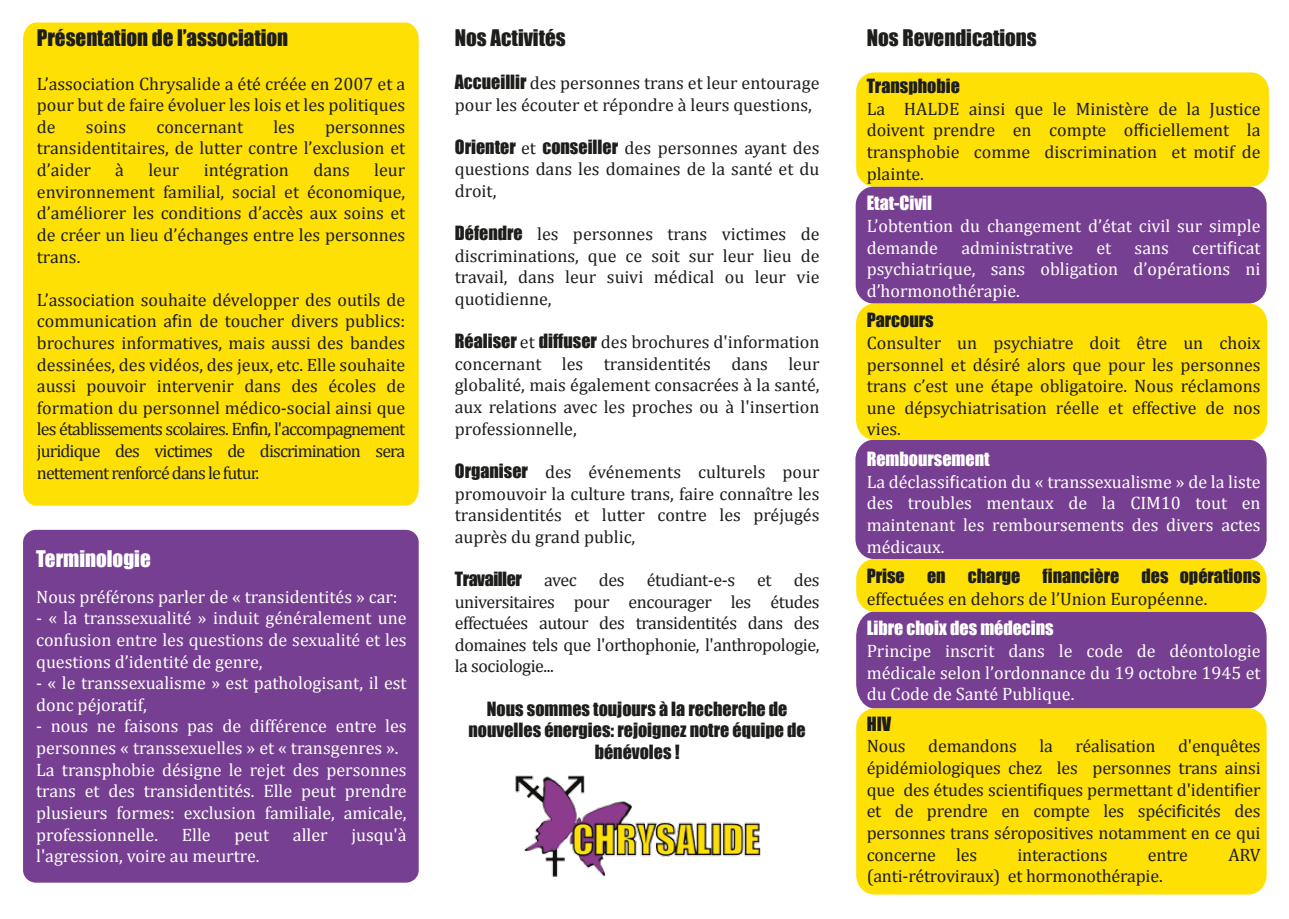
<style>
.page{position:relative;width:1289px;height:919px;background:#fff}
.page>*{position:absolute;margin:0;border:0;box-sizing:border-box;transform-origin:0 0}
.t1{font:21px "Impact";color:#1d1d1b}
.t2{font:21px "Impact";color:#fff}
.t3{font:18px/21.6px "Cambria";color:#1d1d1b;text-align:justify}
.t4{font:18px/21.6px "Cambria";color:#fff;text-align:justify}
.t5{font:18px/21.6px "Impact";color:#1d1d1b;text-align:center}
.t6{font:18px/21.6px "Cambria";color:#fffffe;text-align:justify}
.t7{font:18px "Impact";color:#fff}
.t8{font:18px "Impact";color:#fffffe}
.s1{font-family:"Myriad Pro"}
.s2{font-family:"Impact"}
.s3{color:#fff}
</style>
<div class="page">
<div style="left:855px;top:439px;width:411px;height:120px;background:#773f91;border-radius:19px"></div>
<div style="left:855px;top:186px;width:411px;height:117px;background:#773f91;border-radius:18px"></div>
<div style="left:856px;top:708px;width:410px;height:186px;background:#ffe005;border-radius:19px"></div>
<svg style="left:856px;top:559px;width:410px;height:149px;background:#a87962"></svg>
<div style="left:856px;top:303px;width:411px;height:136px;background:#ffe005"></div>
<div style="left:856px;top:72px;width:412px;height:114px;background:#ffe005;border-radius:18px"></div>
<div style="left:23px;top:529px;width:396px;height:353px;background:#773f91;border-radius:13px"></div>
<div style="left:23px;top:22px;width:396px;height:483px;background:#ffe005"></div>
<img style="left:515px;top:775px;width:246px;height:102px">
<p class="t1" style="left:37px;top:22px;width:253px">Présentation de l’association</p>
<p class="t3" style="left:37px;top:73px;width:370px">L’association Chrysalide a été créée en 2007 et a pour but de faire évoluer les lois et les politiques de</p>
<p class="t3" style="left:86px;top:116px;width:42px">soins</p>
<p class="t3" style="left:156px;top:116px;width:88px">concernant</p>
<p class="t3" style="left:273px;top:116px;width:23px">les</p>
<p class="t3" style="left:37px;top:116px;width:370px;text-indent:288px">personnes transidentitaires, de lutter contre l’exclusion et d’aider</p>
<p class="t3" style="left:115px;top:159px;width:10px">à</p>
<p class="t3" style="left:148px;top:159px;width:33px">leur</p>
<p class="t3" style="left:204px;top:159px;width:87px">intégration</p>
<p class="t3" style="left:313px;top:159px;width:38px">dans</p>
<p class="t3" style="left:37px;top:159px;width:370px;text-indent:337px">leur environnement familial, social et économique, d’améliorer les conditions d’accès aux soins et de créer un lieu d’échanges entre les personnes trans.</p>
<p class="t3" style="left:37px;top:289px;width:370px">L’association souhaite développer des outils de communication a<span class="s1">f</span>in de toucher divers publics: brochures informatives, mais aussi des bandes dessinées, des vidéos, des jeux, etc. Elle souhaite aussi pouvoir intervenir dans des écoles de formation du personnel médico-social ainsi que les établissements scolaires. En<span class="s1">f</span>in, l'accompagnement juridique des victimes de discrimination sera nettement renforcé dans le futur.</p>
<p class="t2" style="left:36px;top:542px;width:116px">Terminologie</p>
<p class="t4" style="left:36px;top:585px;width:363px">Nous préférons parler de « transidentités » car:</p>
<p class="t4" style="left:36px;top:607px;width:372px">- « la transsexualité » induit généralement une confusion entre les questions de sexualité et les questions d’identité de genre,</p>
<p class="t4" style="left:36px;top:672px;width:372px">- « le transsexualisme » est pathologisant, il est donc péjoratif,</p>
<p class="t4" style="left:36px;top:715px;width:372px;text-align:left">- nous ne faisons pas de différence entre les personnes « transsexuelles » et « transgenres ».<br>La transphobie désigne le rejet des personnes trans et des transidentités. Elle peut prendre plusieurs formes: exclusion familiale, amicale, professionnelle.</p>
<p class="t4" style="left:182px;top:823px;width:30px">Elle</p>
<p class="t4" style="left:234px;top:823px;width:36px">peut</p>
<p class="t4" style="left:293px;top:823px;width:36px">aller</p>
<p class="t4" style="left:351px;top:823px;width:57px">jusqu'à</p>
<p class="t4" style="left:36px;top:845px;width:225px">l'agression, voire au meurtre.</p>
<p class="t1" style="left:455px;top:21px;width:112px">Nos Activités</p>
<p class="t3" style="left:455px;top:72px;width:366px"><span class="s2">Accueillir</span> des personnes trans et leur entourage pour les écouter et répondre à leurs questions,</p>
<p class="t3" style="left:455px;top:137px;width:366px"><span class="s2">Orienter</span> et <span class="s2">conseiller</span> des personnes ayant des questions dans les domaines de la santé et du droit,</p>
<p class="t3" style="left:455px;top:223px;width:366px"><span class="s2">Défendre</span> les personnes trans victimes de discriminations, que ce soit sur leur lieu de travail, dans leur suivi médical ou leur vie quotidienne,</p>
<p class="t3" style="left:455px;top:331px;width:366px"><span class="s2">Réaliser</span> et <span class="s2">diffuser</span> des brochures d'information concernant les transidentités dans leur globalité, mais également consacrées à la santé, aux relations avec les proches ou à l'insertion professionnelle,</p>
<p class="t3" style="left:455px;top:461px;width:366px"><span class="s2">Organiser</span> des événements culturels pour promouvoir la culture trans, faire connaître les transidentités et lutter contre les préjugés auprès du grand public,</p>
<p class="t3" style="left:455px;top:569px;width:366px"><span class="s2">Travailler</span> avec des étudiant-e-s et des universitaires pour encourager les études effectuées autour des transidentités dans des domaines tels que l'orthophonie, l'anthropologie, la sociologie...</p>
<p class="t5" style="left:468px;top:697px;width:339px">Nous sommes toujours à la recherche de nouvelles énergies: rejoignez notre équipe de bénévoles !</p>
<p class="t1" style="left:866px;top:22px;width:172px">Nos Revendications</p>
<p class="t5" style="left:866px;top:75px;width:95px">Transphobie</p>
<p class="t3" style="left:866px;top:98px;width:395px">La HALDE ainsi que le Ministère de la Justice doivent prendre en compte of<span class="s1">f</span>iciellement la transphobie comme discrimination et motif de plainte.</p>
<p class="t7" style="left:866px;top:189px;width:67px">Etat-Civil</p>
<p class="t4" style="left:866px;top:215px;width:395px">L’obtention du changement d’état civil sur simple demande</p>
<p class="t4" style="left:866px;top:236px;width:395px;text-indent:325px">certi<span class="s1">f</span>icat psychiatrique, sans obligation d’opérations ni d’hormonothérapie.</p>
<p class="t5" style="left:866px;top:309px;width:68px">Parcours</p>
<p class="t3" style="left:866px;top:332px;width:395px">Consulter un psychiatre doit être un choix personnel et désiré alors que pour les personnes trans c’est une étape obligatoire. Nous réclamons une dépsychiatrisation réelle et effective de nos vies.</p>
<p class="t7" style="left:866px;top:445px;width:124px">Remboursement</p>
<p class="t4" style="left:866px;top:470px;width:395px">La déclassi<span class="s1">f</span>ication du « transsexualisme » de la liste des troubles mentaux de la CIM10 tout en maintenant les remboursements des divers actes médicaux.</p>
<p class="t5" style="left:866px;top:564px;width:395px">Prise en charge financière des opérations</p>
<p class="t3" style="left:866px;top:587px;width:342px">effectuées en dehors de l’Union Européenne.</p>
<p class="t8" style="left:866px;top:614px;width:188px">Libre choix des médecins</p>
<p class="t6" style="left:866px;top:640px;width:395px">Principe inscrit dans le code de déontologie médicale selon l’ordonnance du 19 octobre 1945 et du Code de Santé Publiqu<span class="s3">e.</span></p>
<p class="t5" style="left:866px;top:712px;width:26px">HIV</p>
<p class="t3" style="left:866px;top:735px;width:40px">Nous</p>
<p class="t3" style="left:928px;top:735px;width:90px">demandons</p>
<p class="t3" style="left:1039px;top:735px;width:15px">la</p>
<p class="t3" style="left:1075px;top:735px;width:82px">réalisation</p>
<p class="t4" style="left:961px;top:236px;width:113px">administrative</p>
<p class="t4" style="left:1096px;top:236px;width:16px">et</p>
<p class="t4" style="left:1134px;top:236px;width:36px">sans</p>
<p class="t3" style="left:866px;top:735px;width:395px;text-indent:311px">d'enquêtes épidémiologiques chez les personnes trans ainsi que des études scienti<span class="s1">f</span>iques permettant d'identi<span class="s1">f</span>ier et de prendre en compte les spéci<span class="s1">f</span>icités des personnes trans séropositives notamment en ce qui concerne les</p>
<p class="t3" style="left:1017px;top:843px;width:92px">interactions</p>
<p class="t3" style="left:1147px;top:843px;width:42px">entre</p>
<p class="t3" style="left:1228px;top:843px;width:34px">ARV</p>
<p class="t3" style="left:866px;top:865px;width:297px">(anti-rétroviraux) et hormonothérapie.</p>
</div>
